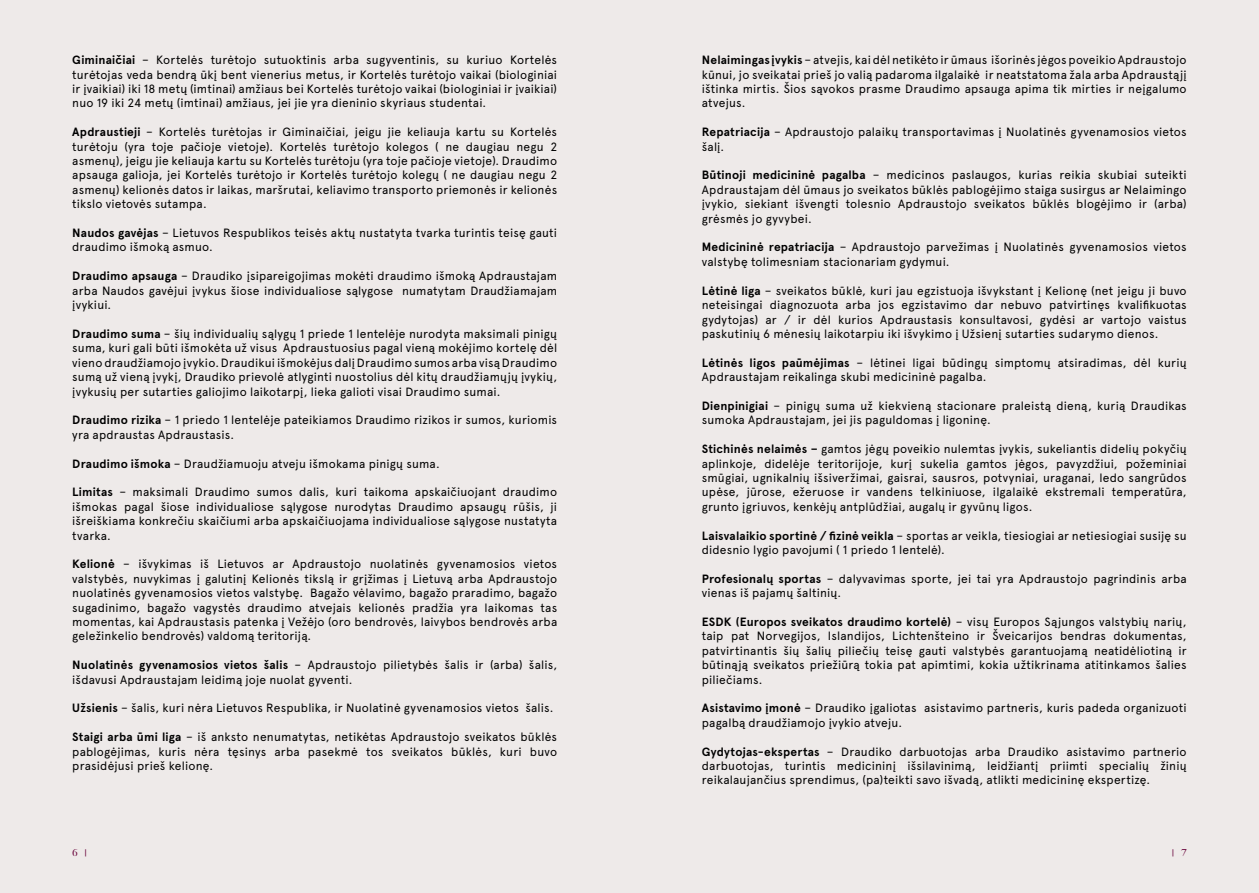
<style>
.page{position:relative;width:1259px;height:893px;background:#eeeae9}
.page>*{position:absolute;margin:0;border:0;box-sizing:border-box;transform-origin:0 0}
.t1{font:12px/14.4px "Apercu Pro";letter-spacing:.015em;color:#000;text-align:justify}
.t2{font:9px "Bery Roman";color:#69043b}
.t3{font:9px "Apercu Pro";color:#69043b}
.s1{font-weight:700}
.s2{font-family:"Apercu Pro"}
.s3{font-family:"Bery Roman"}
</style>
<div class="page">
<p class="t1" style="left:72px;top:52px;width:486px"><span class="s1">Giminaičiai</span> – Kortelės turėtojo sutuoktinis arba sugyventinis, su kuriuo Kortelės turėtojas veda bendrą ūkį bent vienerius metus, ir Kortelės turėtojo vaikai (biologiniai ir įvaikiai) iki 18 metų (imtinai) amžiaus bei Kortelės turėtojo vaikai (biologiniai ir įvaikiai) nuo 19 iki 24 metų (imtinai) amžiaus, jei jie yra dieninio skyriaus studentai.</p>
<p class="t1" style="left:72px;top:124px;width:486px"><span class="s1">Apdraustieji</span> – Kortelės turėtojas ir Giminaičiai, jeigu jie keliauja kartu su Kortelės turėtoju (yra toje pačioje vietoje). Kortelės turėtojo kolegos ( ne daugiau negu 2 asmenų), jeigu jie keliauja kartu su Kortelės turėtoju (yra toje pačioje vietoje). Draudimo apsauga galioja, jei Kortelės turėtojo ir Kortelės turėtojo kolegų ( ne daugiau negu 2 asmenų) kelionės datos ir laikas, maršrutai, keliavimo transporto priemonės ir kelionės tikslo vietovės sutampa.</p>
<p class="t1" style="left:72px;top:225px;width:486px"><span class="s1">Naudos gavėjas</span> – Lietuvos Respublikos teisės aktų nustatyta tvarka turintis teisę gauti draudimo išmoką asmuo.</p>
<p class="t1" style="left:72px;top:268px;width:486px"><span class="s1">Draudimo apsauga</span> – Draudiko įsipareigojimas mokėti draudimo išmoką Apdraustajam arba Naudos gavėjui įvykus šiose individualiose sąlygose numatytam Draudžiamajam įvykiui.</p>
<p class="t1" style="left:72px;top:326px;width:486px"><span class="s1">Draudimo suma</span> – šių individualių sąlygų 1 priede 1 lentelėje nurodyta maksimali pinigų suma, kuri gali būti išmokėta už visus Apdraustuosius pagal vieną mokėjimo kortelę dėl vieno draudžiamojo įvykio. Draudikui išmokėjus dalį Draudimo sumos arba visą Draudimo sumą už vieną įvykį, Draudiko prievolė atlyginti nuostolius dėl kitų draudžiamųjų įvykių, įvykusių per sutarties galiojimo laikotarpį, lieka galioti visai Draudimo sumai.</p>
<p class="t1" style="left:72px;top:412px;width:486px"><span class="s1">Draudimo rizika</span> – 1 priedo 1 lentelėje pateikiamos Draudimo rizikos ir sumos, kuriomis yra apdraustas Apdraustasis.</p>
<p class="t1" style="left:72px;top:455px;width:369px"><span class="s1">Draudimo išmoka</span> – Draudžiamuoju atveju išmokama pinigų suma.</p>
<p class="t1" style="left:72px;top:484px;width:486px"><span class="s1">Limitas</span> – maksimali Draudimo sumos dalis, kuri taikoma apskaičiuojant draudimo išmokas pagal šiose individualiose sąlygose nurodytas Draudimo apsaugų rūšis, ji išreiškiama konkrečiu skaičiumi arba apskaičiuojama individualiose sąlygose nustatyta tvarka.</p>
<p class="t1" style="left:72px;top:556px;width:486px"><span class="s1">Kelionė</span> – išvykimas iš Lietuvos ar Apdraustojo nuolatinės gyvenamosios vietos valstybės, nuvykimas į galutinį Kelionės tikslą ir grįžimas į Lietuvą arba Apdraustojo nuolatinės gyvenamosios vietos valstybę. Bagažo vėlavimo, bagažo praradimo, bagažo sugadinimo, bagažo vagystės draudimo atvejais kelionės pradžia yra laikomas tas momentas, kai Apdraustasis patenka į Vežėjo (oro bendrovės, laivybos bendrovės arba geležinkelio bendrovės) valdomą teritoriją.</p>
<p class="t1" style="left:72px;top:657px;width:486px"><span class="s1">Nuolatinės gyvenamosios vietos šalis</span> – Apdraustojo pilietybės šalis ir (arba) šalis, išdavusi Apdraustajam leidimą joje nuolat gyventi.</p>
<p class="t1" style="left:72px;top:700px;width:483px"><span class="s1">Užsienis</span> – šalis, kuri nėra Lietuvos Respublika, ir Nuolatinė gyvenamosios vietos šalis.</p>
<p class="t1" style="left:72px;top:729px;width:486px"><span class="s1">Staigi arba ūmi liga</span> – iš anksto nenumatytas, netikėtas Apdraustojo sveikatos būklės pablogėjimas, kuris nėra tęsinys arba pasekmė tos sveikatos būklės, kuri buvo prasidėjusi prieš kelionę.</p>
<p class="t1" style="left:702px;top:52px;width:486px"><span class="s1">Nelaimingas įvykis</span> – atvejis, kai dėl netikėto ir ūmaus išorinės jėgos poveikio Apdraustojo kūnui, jo sveikatai prieš jo valią padaroma ilgalaikė ir neatstatoma žala arba Apdraustąjį ištinka mirtis. Šios sąvokos prasme Draudimo apsauga apima tik mirties ir neįgalumo atvejus.</p>
<p class="t1" style="left:702px;top:124px;width:486px"><span class="s1">Repatriacija</span> – Apdraustojo palaikų transportavimas į Nuolatinės gyvenamosios vietos šalį.</p>
<p class="t1" style="left:702px;top:167px;width:486px"><span class="s1">Būtinoji medicininė pagalba</span> – medicinos paslaugos, kurias reikia skubiai suteikti Apdraustajam dėl ūmaus jo sveikatos būklės pablogėjimo staiga susirgus ar Nelaimingo įvykio, siekiant išvengti tolesnio Apdraustojo sveikatos būklės blogėjimo ir (arba) grėsmės jo gyvybei.</p>
<p class="t1" style="left:702px;top:239px;width:486px"><span class="s1">Medicininė repatriacija</span> – Apdraustojo parvežimas į Nuolatinės gyvenamosios vietos valstybę tolimesniam stacionariam gydymui.</p>
<p class="t1" style="left:702px;top:282px;width:486px"><span class="s1">Lėtinė liga</span> – sveikatos būklė, kuri jau egzistuoja išvykstant į Kelionę (net jeigu ji buvo neteisingai diagnozuota arba jos egzistavimo dar nebuvo patvirtinęs kvalifikuotas gydytojas) ar / ir dėl kurios Apdraustasis konsultavosi, gydėsi ar vartojo vaistus paskutinių 6 mėnesių laikotarpiu iki išvykimo į Užsienį sutarties sudarymo dienos.</p>
<p class="t1" style="left:702px;top:354px;width:486px"><span class="s1">Lėtinės ligos paūmėjimas</span> – lėtinei ligai būdingų simptomų atsiradimas, dėl kurių<br>Apdraustajam reikalinga skubi medicininė pagalba.</p>
<p class="t1" style="left:702px;top:398px;width:486px"><span class="s1">Dienpinigiai</span> – pinigų suma už kiekvieną stacionare praleistą dieną, kurią Draudikas sumoka Apdraustajam, jei jis paguldomas į ligoninę.</p>
<p class="t1" style="left:702px;top:441px;width:486px"><span class="s1">Stichinės nelaimės –</span> gamtos jėgų poveikio nulemtas įvykis, sukeliantis didelių pokyčių aplinkoje, didelėje teritorijoje, kurį sukelia gamtos jėgos, pavyzdžiui, požeminiai smūgiai, ugnikalnių išsiveržimai, gaisrai, sausros, potvyniai, uraganai, ledo sangrūdos upėse, jūrose, ežeruose ir vandens telkiniuose, ilgalaikė ekstremali temperatūra, grunto įgriuvos, kenkėjų antplūdžiai, augalų ir gyvūnų ligos.</p>
<p class="t1" style="left:702px;top:527px;width:486px"><span class="s1">Laisvalaikio sportinė / fizinė veikla</span> – sportas ar veikla, tiesiogiai ar netiesiogiai susiję su didesnio lygio pavojumi ( 1 priedo 1 lentelė).</p>
<p class="t1" style="left:702px;top:570px;width:486px"><span class="s1">Profesionalų sportas</span> – dalyvavimas sporte, jei tai yra Apdraustojo pagrindinis arba vienas iš pajamų šaltinių.</p>
<p class="t1" style="left:702px;top:614px;width:486px"><span class="s1">ESDK (Europos sveikatos draudimo kortelė)</span> – visų Europos Sąjungos valstybių narių, taip pat Norvegijos, Islandijos, Lichtenšteino ir Šveicarijos bendras dokumentas, patvirtinantis šių šalių piliečių teisę gauti valstybės garantuojamą neatidėliotiną ir būtinąją sveikatos priežiūrą tokia pat apimtimi, kokia užtikrinama atitinkamos šalies piliečiams.</p>
<p class="t1" style="left:702px;top:700px;width:486px"><span class="s1">Asistavimo įmonė</span> – Draudiko įgaliotas asistavimo partneris, kuris padeda organizuoti pagalbą draudžiamojo įvykio atveju.</p>
<p class="t1" style="left:702px;top:743px;width:486px"><span class="s1">Gydytojas-ekspertas</span> – Draudiko darbuotojas arba Draudiko asistavimo partnerio darbuotojas, turintis medicininį išsilavinimą, leidžiantį priimti specialių žinių reikalaujančius sprendimus, (pa)teikti savo išvadą, atlikti medicininę ekspertizę.</p>
<p class="t2" style="left:72px;top:847px;width:16px">6 <span class="s2">|</span></p>
<p class="t3" style="left:1172px;top:846px;width:16px">| <span class="s3">7</span></p>
</div>
